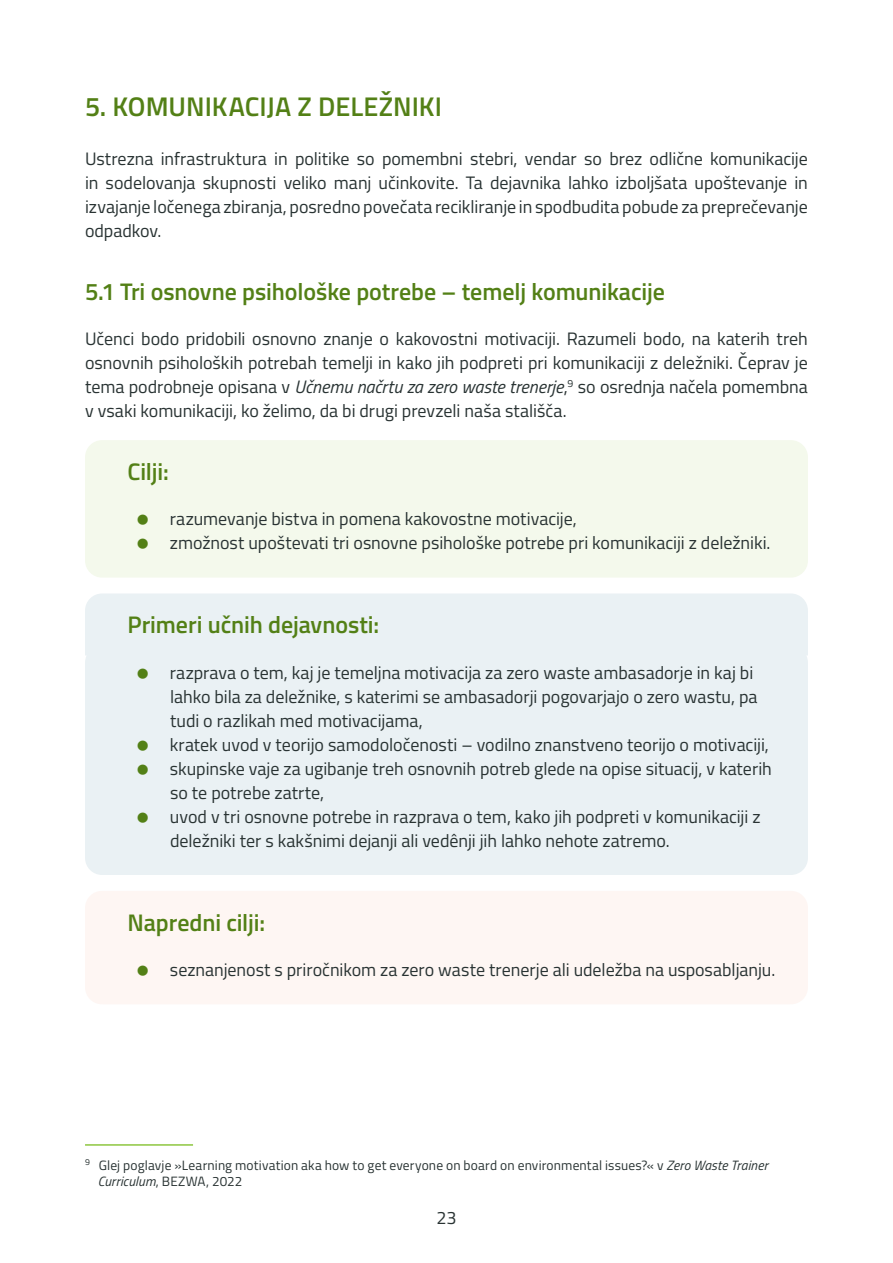
<style>
.page{position:relative;width:893px;height:1263px;background:#fff}
.page>*{position:absolute;margin:0;border:0;box-sizing:border-box;transform-origin:0 0}
.H2__cotc{font:600 27px "Titillium Web";color:#538016}
.H4_examples{font:600 24px "Titillium Web";letter-spacing:-.005em;color:#538016}
.H4_level_it_up{font:600 24px "Titillium Web";letter-spacing:-.005em;color:#538016}
.H4_objective{font:600 24px "Titillium Web";letter-spacing:-.01em;color:#538016}
.Body{font:18px/24px "Titillium Web";letter-spacing:-.005em;color:#293333}
.Footnote_tekst{font:13.5px/16.5px "Titillium Web";letter-spacing:.01em;color:#293333}
.s1{font-style:italic}
</style>
<div class="page">
<div style="left:85px;top:440px;width:723px;height:138px;background:#f4f9ec"></div>
<div style="left:85px;top:593px;width:723px;height:62px;background:#eaf1f4"></div>
<div style="left:85px;top:645px;width:723px;height:110px;background:#eaf1f4;border-radius:17px"></div>
<div style="left:85px;top:717px;width:723px;height:62px;background:#eaf1f4;border-radius:17px"></div>
<div style="left:85px;top:741px;width:723px;height:86px;background:#eaf1f4;border-radius:17px"></div>
<div style="left:85px;top:789px;width:723px;height:86px;background:#eaf1f4;border-radius:17px"></div>
<div style="left:85px;top:891px;width:723px;height:113px;background:#fef6f3"></div>
<hr style="left:85px;top:1144px;width:108px;height:2px;background:#8dc63f">
<p class="H2__cotc" style="left:85px;top:86px;width:359px">5. KOMUNIKACIJA Z DELEŽNIKI</p>
<p class="Body" style="left:85px;top:146px;width:724px;text-align:justify">Ustrezna infrastruktura in politike so pomembni stebri, vendar so brez odlične komunikacije in sodelovanja skupnosti veliko manj učinkovite. Ta dejavnika lahko izboljšata upoštevanje in izvajanje ločenega zbiranja, posredno povečata recikliranje in spodbudita pobude za preprečevanje odpadkov.</p>
<h3 class="H4_examples" style="left:85px;top:274px;width:581px">5.1 Tri osnovne psihološke potrebe – temelj komunikacije</h3>
<p class="Body" style="left:85px;top:326px;width:724px;text-align:justify">Učenci bodo pridobili osnovno znanje o kakovostni motivaciji. Razumeli bodo, na katerih treh osnovnih psiholoških potrebah temelji in kako jih podpreti pri komunikaciji z deležniki. Čeprav je tema podrobneje opisana v <span class="s1">Učnemu načrtu za zero waste trenerje</span>,<sup>9</sup> so osrednja načela pomembna v vsaki komunikaciji, ko želimo, da bi drugi prevzeli naša stališča.</p>
<p class="H4_objective" style="left:128px;top:454px;width:43px">Cilji:</p>
<p class="Body" style="left:170px;top:506px;width:408px">razumevanje bistva in pomena kakovostne motivacije,</p>
<p class="Body" style="left:170px;top:530px;width:602px">zmožnost upoštevati tri osnovne psihološke potrebe pri komunikaciji z deležniki.</p>
<p class="H4_examples" style="left:128px;top:607px;width:253px">Primeri učnih dejavnosti:</p>
<p class="Body" style="left:170px;top:659px;width:589px">razprava o tem, kaj je temeljna motivacija za zero waste ambasadorje in kaj bi lahko bila za deležnike, s katerimi se ambasadorji pogovarjajo o zero wastu, pa tudi o razlikah med motivacijama,</p>
<p class="Body" style="left:170px;top:731px;width:600px">kratek uvod v teorijo samodoločenosti – vodilno znanstveno teorijo o motivaciji,</p>
<p class="Body" style="left:170px;top:755px;width:603px">skupinske vaje za ugibanje treh osnovnih potreb glede na opise situacij, v katerih so te potrebe zatrte,</p>
<p class="Body" style="left:170px;top:803px;width:592px">uvod v tri osnovne potrebe in razprava o tem, kako jih podpreti v komunikaciji z deležniki ter s kakšnimi dejanji ali vedênji jih lahko nehote zatremo.</p>
<p class="H4_level_it_up" style="left:128px;top:904px;width:139px">Napredni cilji:</p>
<p class="Body" style="left:170px;top:957px;width:607px">seznanjenost s priročnikom za zero waste trenerje ali udeležba na usposabljanju.</p>
<p class="Footnote_tekst" style="left:98px;top:1156px;width:672px;text-indent:-13px"><sup>9</sup> Glej poglavje »Learning motivation aka how to get everyone on board on environmental issues?« v <span class="s1">Zero Waste Trainer<br>Curriculum</span>, BEZWA, 2022</p>
<p class="Body" style="left:436px;top:1205px;width:21px">23</p>
</div>
